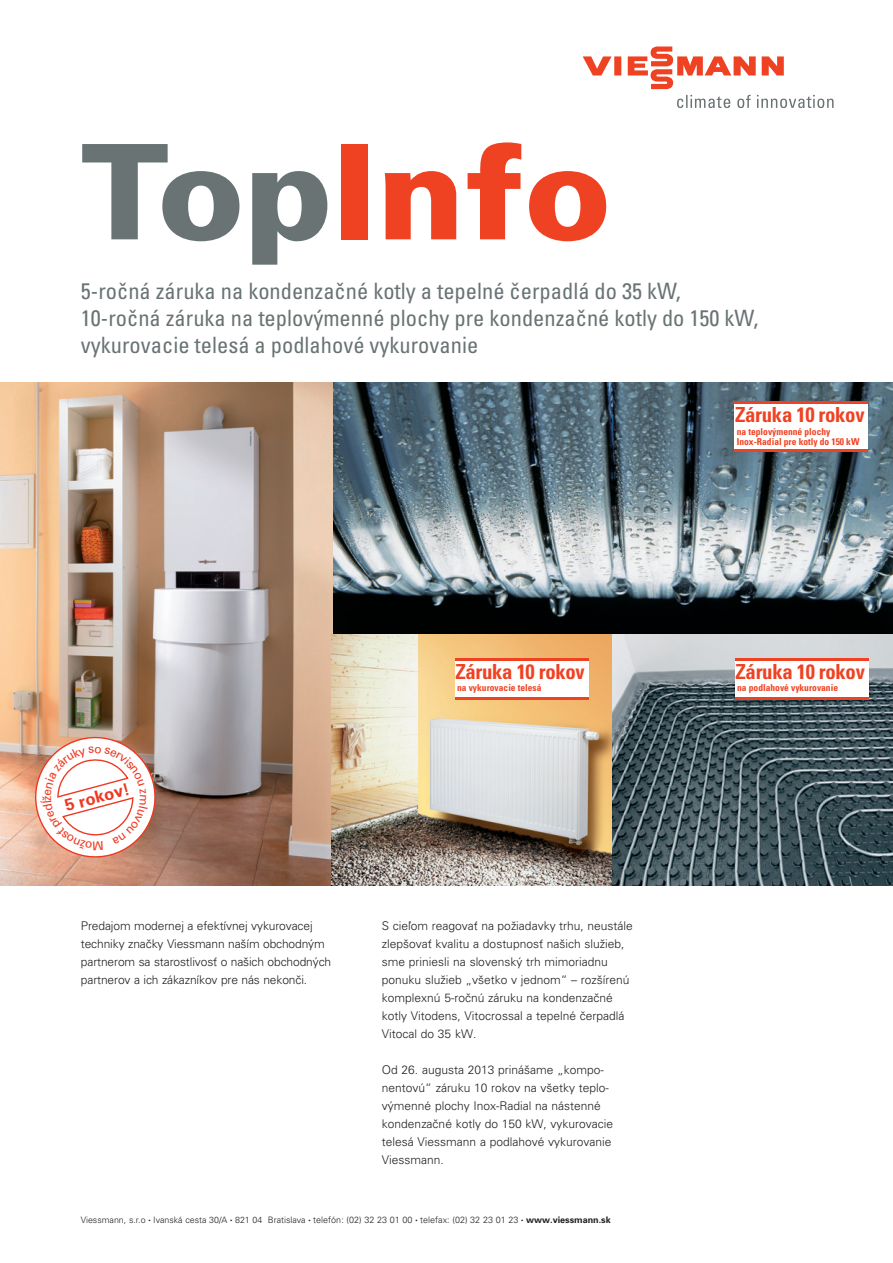
<style>
.page{position:relative;width:893px;height:1263px;background:#fff}
.page>*{position:absolute;margin:0;border:0;box-sizing:border-box;transform-origin:0 0}
.t1{font:900 132px "Univers CE";color:#ef4222}
.t2{font:condensed 22.5px/27px "Univers CE";color:#697374}
.t3{font:700 condensed 20.7px "Univers CE";letter-spacing:-.015em;color:#ef4222}
.t4{font:700 16.8px "Univers CE";color:#ef3822}
.t5{font:300 12px/18px "Univers CE";color:#231f20}
.t6{font:700 condensed 9.45px/9.9px "Univers CE";color:#ef4222}
.t7{font:300 8.85px "Univers CE";color:#231f20}
.s1{color:#697374}
.s2{font-size:9px}
.s3{font-weight:700;font-size:9px}
</style>
<div class="page">
<svg style="left:677px;top:95px;width:156px;height:13px"></svg>
<svg style="left:583px;top:47px;width:201px;height:42px"></svg>
<img style="left:332px;top:383px;width:561px;height:251px">
<img style="left:0;top:383px;width:332px;height:502px">
<img style="left:332px;top:634px;width:281px;height:251px">
<img style="left:613px;top:634px;width:280px;height:251px">
<div style="left:734px;top:401px;width:134px;height:51px;background:linear-gradient(to right,#ef4222,#ef4222)"></div>
<div style="left:734px;top:405px;width:134px;height:44px;background:#fff"></div>
<svg style="left:455px;top:658px;width:133px;height:41px"></svg>
<div style="left:455px;top:661px;width:133px;height:35px;background:#fff"></div>
<svg style="left:735px;top:658px;width:133px;height:41px"></svg>
<div style="left:735px;top:661px;width:133px;height:35px;background:#fff"></div>
<svg style="left:28px;top:729px;width:133px;height:136px"></svg>
<h1 class="t1" style="left:81px;top:145px;width:532px"><span class="s1">Top</span>Info</h1>
<h2 class="t2" style="left:81px;top:280px;width:679px">5-ročná záruka na kondenzačné kotly a tepelné čerpadlá do 35 kW,<br>10-ročná záruka na teplovýmenné plochy pre kondenzačné kotly do 150 kW, vykurovacie telesá a podlahové vykurovanie</h2>
<h3 class="t4" style="left:64px;top:799px;width:68px;rotate:-15deg">5 rokov!</h3>
<h3 class="t3" style="left:455px;top:664px;width:131px">Záruka 10 rokov</h3>
<p class="t6" style="left:457px;top:683px;width:86px">na vykurovacie telesá</p>
<p class="t5" style="left:81px;top:918px;width:252px">Predajom modernej a efektívnej vykurovacej techniky značky Viessmann naším obchodným partnerom sa starostlivosť o našich obchodných partnerov a ich zákazníkov pre nás nekonči.</p>
<p class="t5" style="left:382px;top:918px;width:252px">S cieľom reagovať na požiadavky trhu, neustále zlepšovať kvalitu a dostupnosť našich služieb, sme priniesli na slovenský trh mimoriadnu ponuku služieb „všetko v jednom“ – rozšírenú komplexnú 5-ročnú záruku na kondenzačné kotly Vitodens, Vitocrossal a tepelné čerpadlá Vitocal do 35 kW.</p>
<p class="t5" style="left:382px;top:1062px;width:233px">Od 26. augusta 2013 prinášame „kompo&shy;nentovú“ záruku 10 rokov na všetky teplo&shy;výmenné plochy Inox-Radial na nástenné kondenzačné kotly do 150 kW, vykurovacie telesá Viessmann a podlahové vykurovanie Viessmann.</p>
<p class="t7" style="left:81px;top:1217px;width:531px">Viessmann, s.r.o <sup>•</sup> Ivanská cesta 30/A <sup>•</sup> 821 04 Bratislava <sup>•</sup> <span class="s2">telefón: (02) 32 23 01 00</span> <sup>•</sup> <span class="s2">telefax: (02) 32 23 01 23</span> <sup>•</sup> <span class="s3">www.viessmann.sk</span></p>
<h3 class="t3" style="left:735px;top:407px;width:131px">Záruka 10 rokov</h3>
<p class="t6" style="left:737px;top:427px;width:124px">na teplovýmenné plochy<br>Inox-Radial pre kotly do 150 kW</p>
<h3 class="t3" style="left:736px;top:664px;width:131px">Záruka 10 rokov</h3>
<p class="t6" style="left:737px;top:683px;width:102px">na podlahové vykurovanie</p>
</div>
